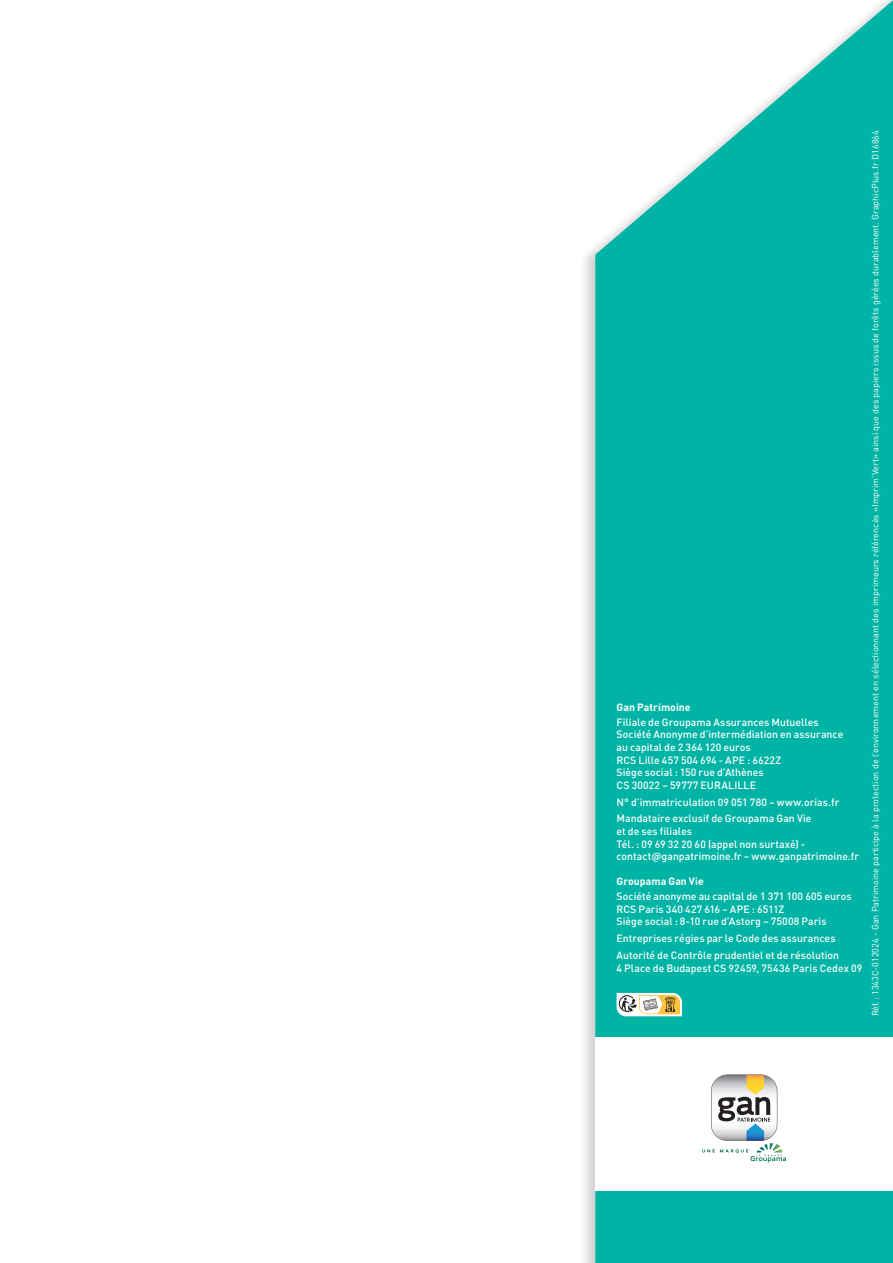
<style>
.page{position:relative;width:893px;height:1263px;background:#fff}
.page>*{position:absolute;margin:0;border:0;box-sizing:border-box;transform-origin:0 0}
.t1{font:500 10.5px/12.6px "DIN Pro";color:#fff}
.t2{font:700 10.5px "DIN Pro";letter-spacing:.005em;color:#fff}
.t3{font:9px "DIN Pro";color:#fff}
</style>
<div class="page">
<div style="left:579px;top:0;width:314px;height:1263px;background:#231f20;opacity:.2"></div>
<svg style="left:595px;top:0;width:298px;height:1263px;background:#1dbcaf"></svg>
<div style="left:595px;top:1037px;width:298px;height:154px;background:#fff"></div>
<svg style="left:702px;top:1074px;width:84px;height:89px"></svg>
<svg style="left:617px;top:993px;width:65px;height:23px"></svg>
<p class="t2" style="left:617px;top:698px;width:76px">Gan Patrimoine</p>
<p class="t1" style="left:617px;top:714px;width:228px">Filiale de Groupama Assurances Mutuelles Société Anonyme d’intermédiation en assurance au capital de 2 364 120 euros<br>RCS Lille 457 504 694 - APE : 6622Z<br>Siège social : 150 rue d’Athènes<br>CS 30022 – 59777 EURALILLE</p>
<p class="t1" style="left:617px;top:794px;width:224px">N° d’immatriculation 09 051 780 – www.orias.fr</p>
<p class="t1" style="left:617px;top:811px;width:244px">Mandataire exclusif de Groupama Gan Vie<br>et de ses filiales<br>Tél. : 09 69 32 20 60 (appel non surtaxé) - contact@ganpatrimoine.fr – www.ganpatrimoine.fr</p>
<p class="t2" style="left:617px;top:873px;width:89px">Groupama Gan Vie</p>
<p class="t1" style="left:617px;top:889px;width:237px">Société anonyme au capital de 1 371 100 605 euros<br>RCS Paris 340 427 616 – APE : 6511Z<br>Siège social : 8-10 rue d’Astorg – 75008 Paris</p>
<p class="t1" style="left:617px;top:931px;width:221px">Entreprises régies par le Code des assurances</p>
<p class="t1" style="left:617px;top:948px;width:247px">Autorité de Contrôle prudentiel et de résolution<br>4 Place de Budapest CS 92459, 75436 Paris Cedex 09</p>
<p class="t3" style="left:868px;top:1016px;width:887px;rotate:-90deg">Réf.: 1343C-012024 - Gan Patrimoine participe à la protection de l’environnement en sélectionnant des imprimeurs référencés «Imprim’Vert» ainsi que des papiers issus de forêts gérées durablement. GraphicPlus.fr D16864</p>
</div>
